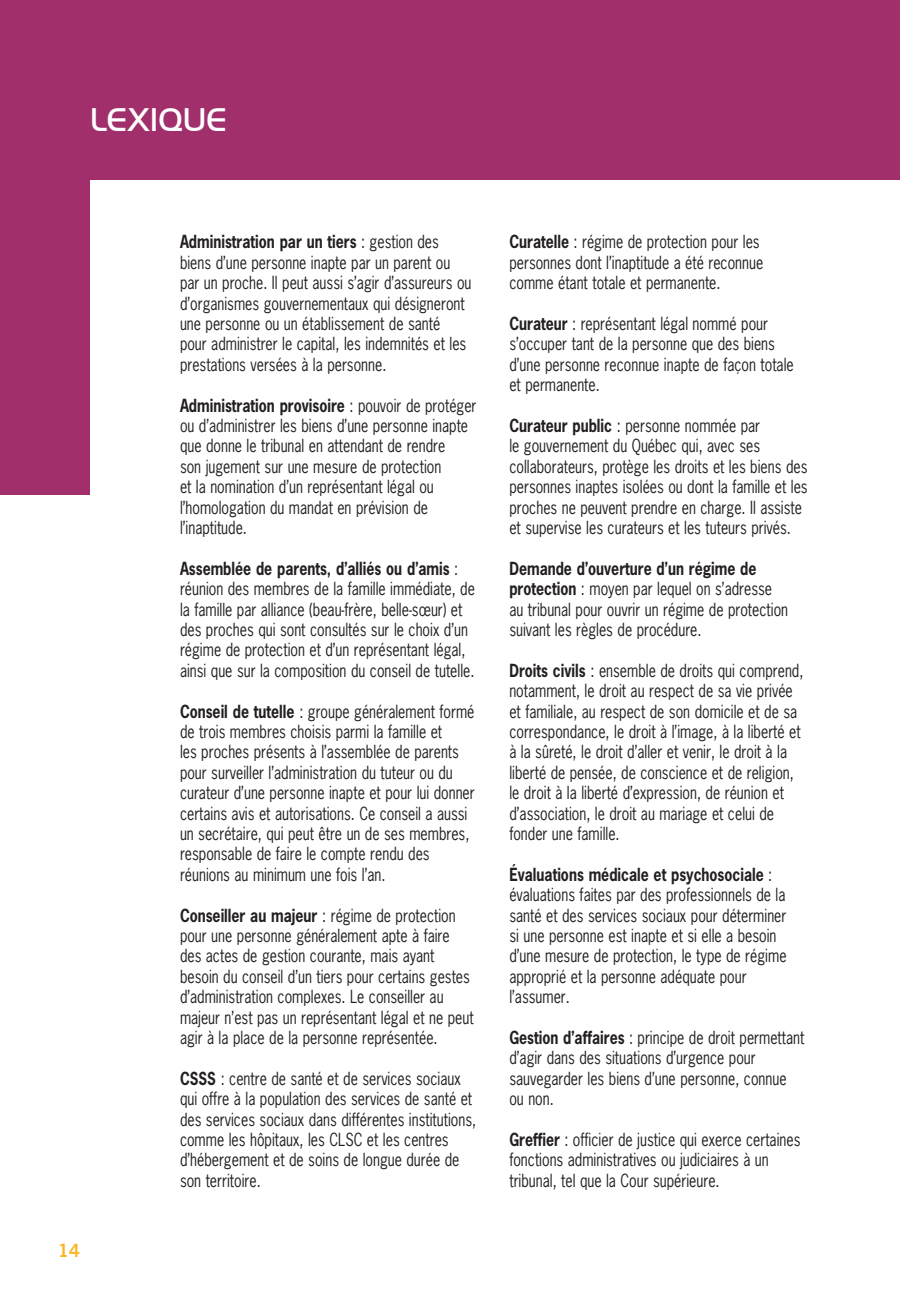
<style>
.page{position:relative;width:900px;height:1296px;background:#fff}
.page>*{position:absolute;margin:0;border:0;box-sizing:border-box;transform-origin:0 0}
.t1{font:34px "Handel Got D Ligh";color:#fff}
.t2{font:700 18px "News Gothic BT";color:#fcb420}
.t3{font:17px/20.4px "News Gothic";color:#231f20;scale:.83 1}
.s1{font-weight:700}
</style>
<div class="page">
<div style="left:0;top:0;width:900px;height:495px;background:#a12f6b"></div>
<div style="left:90px;top:180px;width:810px;height:720px;background:#fff"></div>
<h2 class="t1" style="left:90px;top:100px;width:138px">LEXIQUE</h2>
<p class="t2" style="left:58px;top:1240px;width:23px">14</p>
<p class="t3" style="left:180px;top:232px;width:353px"><span class="s1">Administration par un tiers</span> : gestion des biens d’une personne inapte par un parent ou par un proche . Il peut aussi s’agir d’assureurs ou d’organismes gouvernementaux qui désigneront une personne ou un établissement de santé<br>pour administrer le capital, les indemnités et les prestations versées à la personne .</p>
<p class="t3" style="left:180px;top:395px;width:359px"><span class="s1">Administration provisoire</span> : pouvoir de protéger ou d’administrer les biens d’une personne inapte que donne le tribunal en attendant de rendre<br>son jugement sur une mesure de protection<br>et la nomination d’un représentant légal ou l’homologation du mandat en prévision de l’inaptitude .</p>
<p class="t3" style="left:180px;top:558px;width:357px"><span class="s1">Assemblée de parents, d’alliés ou d’amis</span> : réunion des membres de la famille immédiate, de la famille par alliance (beau-frère, belle-sœur) et des proches qui sont consultés sur le choix d’un régime de protection et d’un représentant légal, ainsi que sur la composition du conseil de tutelle .</p>
<p class="t3" style="left:180px;top:701px;width:357px"><span class="s1">Conseil de tutelle</span> : groupe généralement formé de trois membres choisis parmi la famille et<br>les proches présents à l’assemblée de parents pour surveiller l’administration du tuteur ou du curateur d’une personne inapte et pour lui donner certains avis et autorisations . Ce conseil a aussi un secrétaire, qui peut être un de ses membres, responsable de faire le compte rendu des réunions au minimum une fois l’an .</p>
<p class="t3" style="left:180px;top:905px;width:355px"><span class="s1">Conseiller au majeur</span> : régime de protection pour une personne généralement apte à faire des actes de gestion courante, mais ayant besoin du conseil d’un tiers pour certains gestes d’administration complexes . Le conseiller au majeur n’est pas un représentant légal et ne peut agir à la place de la personne représentée .</p>
<p class="t3" style="left:180px;top:1068px;width:358px"><span class="s1">CSSS</span> : centre de santé et de services sociaux qui offre à la population des services de santé et des services sociaux dans différentes institutions, comme les hôpitaux, les CLSC et les centres d’hébergement et de soins de longue durée de son territoire .</p>
<p class="t3" style="left:509px;top:232px;width:307px"><span class="s1">Curatelle</span> : régime de protection pour les personnes dont l’inaptitude a été reconnue comme étant totale et permanente .</p>
<p class="t3" style="left:509px;top:313px;width:344px"><span class="s1">Curateur</span> : représentant légal nommé pour s’occuper tant de la personne que des biens d’une personne reconnue inapte de façon totale et permanente .</p>
<p class="t3" style="left:509px;top:415px;width:361px"><span class="s1">Curateur public</span> : personne nommée par<br>le gouvernement du Québec qui, avec ses collaborateurs, protège les droits et les biens des personnes inaptes isolées ou dont la famille et les proches ne peuvent prendre en charge . Il assiste et supervise les curateurs et les tuteurs privés .</p>
<p class="t3" style="left:509px;top:558px;width:337px"><span class="s1">Demande d’ouverture d’un régime de protection</span> : moyen par lequel on s’adresse au tribunal pour ouvrir un régime de protection suivant les règles de procédure .</p>
<p class="t3" style="left:509px;top:660px;width:356px"><span class="s1">Droits civils</span> : ensemble de droits qui comprend, notamment, le droit au respect de sa vie privée et familiale, au respect de son domicile et de sa correspondance, le droit à l’image, à la liberté et à la sûreté, le droit d’aller et venir, le droit à la liberté de pensée, de conscience et de religion, le droit à la liberté d’expression, de réunion et d’association, le droit au mariage et celui de fonder une famille .</p>
<p class="t3" style="left:509px;top:864px;width:335px"><span class="s1">Évaluations médicale et psychosociale</span> : évaluations faites par des professionnels de la santé et des services sociaux pour déterminer si une personne est inapte et si elle a besoin d’une mesure de protection, le type de régime approprié et la personne adéquate pour l’assumer .</p>
<p class="t3" style="left:509px;top:1027px;width:357px"><span class="s1">Gestion d’affaires</span> : principe de droit permettant d’agir dans des situations d’urgence pour sauvegarder les biens d’une personne, connue ou non .</p>
<p class="t3" style="left:509px;top:1129px;width:352px"><span class="s1">Greffier</span> : officier de justice qui exerce certaines fonctions administratives ou judiciaires à un tribunal, tel que la Cour supérieure .</p>
</div>
